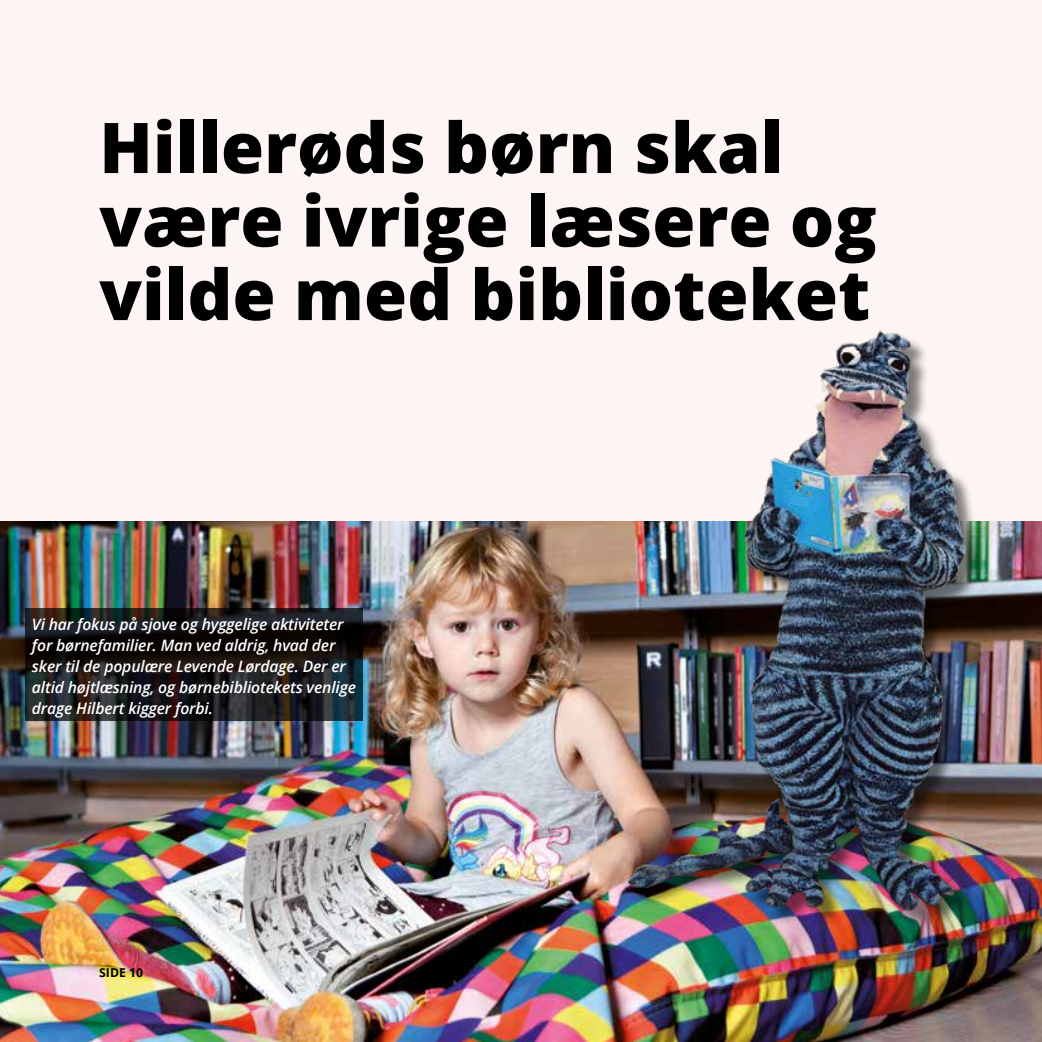
<style>
.page{position:relative;width:1042px;height:1042px;background:#fcf5f3}
.page>*{position:absolute;margin:0;border:0;box-sizing:border-box;transform-origin:0 0}
.Overskrift_niveau_2{font:800 70px/73.5px "Open Sans";color:#000}
.Brødtekst{font:italic 600 15.75px/21px "Open Sans";letter-spacing:-.01em;color:#fff}
.t1{font:700 12.25px "Open Sans";color:#000}
</style>
<div class="page">
<img style="left:0;top:521px;width:1042px;height:521px">
<img style="left:605px;top:330px;width:387px;height:611px">
<svg style="left:26px;top:608px;width:337px;height:113px;background:#191819"></svg>
<p class="Overskrift_niveau_2" style="left:99px;top:107px;width:779px">Hillerøds børn skal være ivrige læsere og vilde med biblioteket</p>
<p class="Brødtekst" style="left:32px;top:613px;width:326px">Vi har fokus på sjove og hyggelige aktiviteter for børnefamilier. Man ved aldrig, hvad der sker til de populære Levende Lørdage. Der er altid højtlæsning, og børnebibliotekets venlige drage Hilbert kigger forbi.</p>
<p class="t1" style="left:99px;top:964px;width:45px">SIDE 10</p>
</div>
